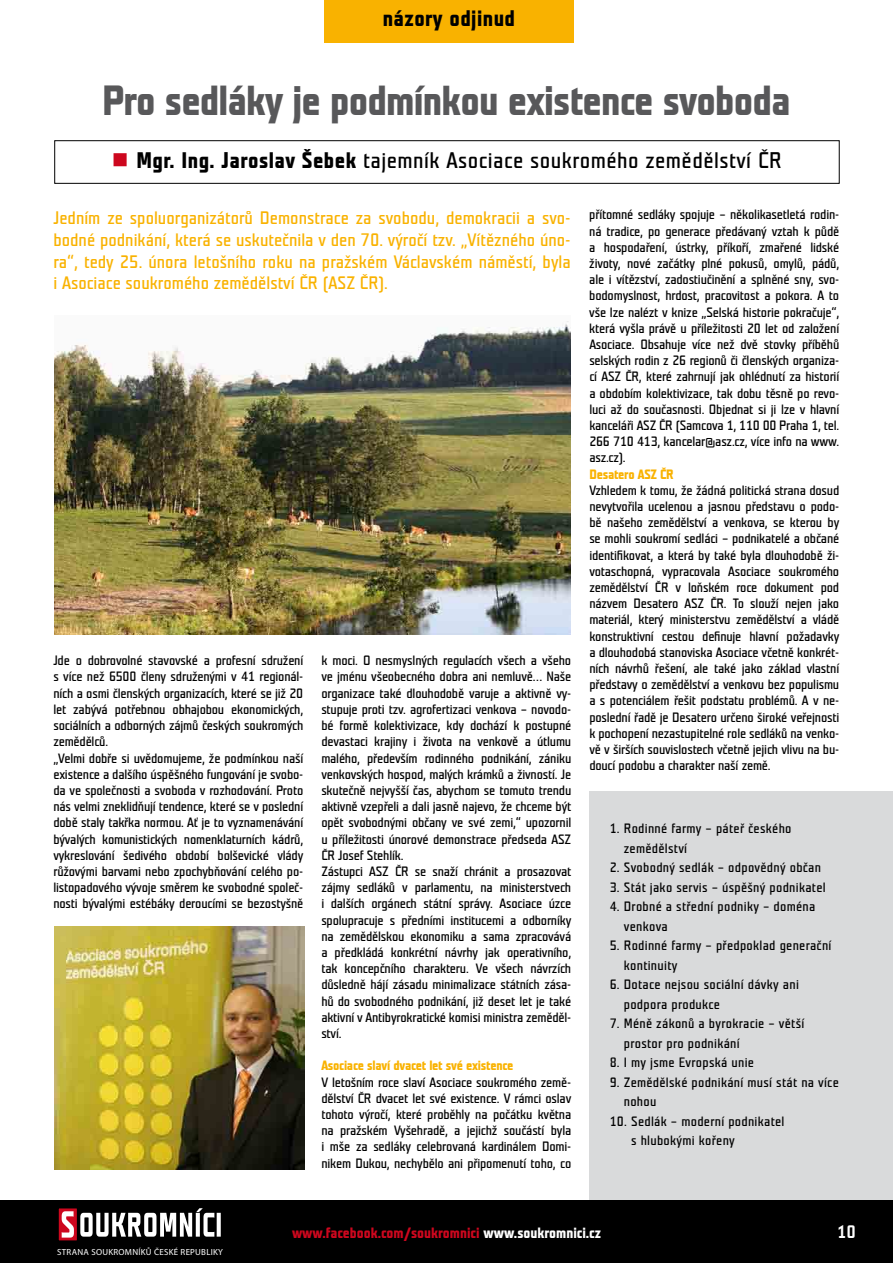
<style>
.page{position:relative;width:893px;height:1263px;background:#fff}
.page>*{position:absolute;margin:0;border:0;box-sizing:border-box;transform-origin:0 0}
.t1{font:700 42px "Teuton Normal CE";letter-spacing:-.02em;color:#58585a}
.t2{font:22.5px "Teuton Normal CE";letter-spacing:.02em;color:#000}
.t3{font:700 22.5px "Teuton Normal CE";letter-spacing:.02em;color:#000}
.t4{font:18px/21.6px "Teuton Normal CE";color:#f9b200;text-align:justify}
.t5{font:18px "Teuton Fett";color:#fff}
.t6{font:700 15px "Teuton Normal CE";color:#cd071e}
.t7{font:13.5px/16.2px "Teuton Normal CE";letter-spacing:-.015em;color:#000;text-align:justify}
.t8{font:13.5px/19.5px "Teuton Normal CE";letter-spacing:.02em;color:#000}
.t9{font:700 13.5px "Teuton Normal CE";letter-spacing:-.015em;color:#f9b200}
.t10{font:8.85px "Myriad Pro";letter-spacing:.03em;color:#fff}
.s1{color:#cd071e}
.s2{font-weight:700}
.s3{color:#fff}
</style>
<div class="page">
<div style="left:589px;top:791px;width:304px;height:419px;background:#d9dadb"></div>
<div style="left:54px;top:140px;width:786px;height:44px;border:1px solid #000"></div>
<div style="left:0;top:1200px;width:893px;height:63px;background:#000"></div>
<div style="left:58px;top:1207px;width:20px;height:34px;background:#cd071e"></div>
<div style="left:56px;top:1206px;width:23px;height:37px;border:2px solid #000"></div>
<svg style="left:62px;top:1211px;width:12px;height:26px"></svg>
<svg style="left:80px;top:1208px;width:141px;height:28px"></svg>
<div style="left:324px;top:0;width:250px;height:42px;background:#f9b200"></div>
<img style="left:54px;top:321px;width:517px;height:313px">
<img style="left:54px;top:926px;width:250px;height:243px">
<h2 class="t3" style="left:383px;top:7px;width:134px">názory odjinud</h2>
<h1 class="t1" style="left:102px;top:79px;width:690px">Pro sedláky je podmínkou existence svoboda</h1>
<h2 class="t2" style="left:112px;top:149px;width:671px"><span class="s1">■</span> <span class="s2">Mgr. Ing. Jaroslav Šebek</span> tajemník Asociace soukromého zemědělství ČR</h2>
<p class="t4" style="left:53px;top:208px;width:519px">Jedním ze spoluorganizátorů Demonstrace za svobodu, demokracii a svo&shy;bodné podnikání, která se uskutečnila v den 70. výročí tzv. „Vítězného úno&shy;ra“, tedy 25. února letošního roku na pražském Václavském náměstí, byla i Asociace soukromého zemědělství ČR (ASZ ČR).</p>
<p class="t7" style="left:589px;top:207px;width:251px">přítomné sedláky spojuje – několikasetletá rodin&shy;ná tradice, po generace předávaný vztah k půdě a hospodaření, ústrky, příkoří, zmařené lidské životy, nové začátky plné pokusů, omylů, pádů, ale i vítězství, zadostiučinění a splněné sny, svo&shy;bodomyslnost, hrdost, pracovitost a pokora. A to vše lze nalézt v knize „Selská historie pokračuje“, která vyšla právě u příležitosti 20 let od založení Asociace. Obsahuje více než dvě stovky příběhů selských rodin z 26 regionů či členských organiza&shy;cí ASZ ČR, které zahrnují jak ohlédnutí za historií a obdobím kolektivizace, tak dobu těsně po revo&shy;luci až do současnosti. Objednat si ji lze v hlavní kanceláři ASZ ČR (Samcova 1, 110 00 Praha 1, tel.<br>266 710 413, kancelar@asz.cz, více info na www. asz.cz).</p>
<p class="t9" style="left:589px;top:467px;width:86px">Desatero ASZ ČR</p>
<p class="t7" style="left:589px;top:482px;width:251px">Vzhledem k tomu, že žádná politická strana dosud nevytvořila ucelenou a jasnou představu o podo&shy;bě našeho zemědělství a venkova, se kterou by se mohli soukromí sedláci – podnikatelé a občané identifikovat, a která by také byla dlouhodobě ži&shy;votaschopná, vypracovala Asociace soukromého zemědělství ČR v loňském roce dokument pod názvem Desatero ASZ ČR. To slouží nejen jako materiál, který ministerstvu zemědělství a vládě konstruktivní cestou definuje hlavní požadavky a dlouhodobá stanoviska Asociace včetně konkrét&shy;ních návrhů řešení, ale také jako základ vlastní představy o zemědělství a venkovu bez populismu a s potenciálem řešit podstatu problémů. A v ne&shy;poslední řadě je Desatero určeno široké veřejnosti k pochopení nezastupitelné role sedláků na venko&shy;vě v širších souvislostech včetně jejich vlivu na bu&shy;doucí podobu a charakter naší země.</p>
<p class="t7" style="left:53px;top:653px;width:251px;text-align:left">Jde o dobrovolné stavovské a profesní sdružení s více než 6500 členy sdruženými v 41 regionál&shy;ních a osmi členských organizacích, které se již 20 let zabývá potřebnou obhajobou ekonomických, sociálních a odborných zájmů českých soukromých zemědělců.<br>„Velmi dobře si uvědomujeme, že podmínkou naší existence a dalšího úspěšného fungování je svobo&shy;da ve společnosti a svoboda v rozhodování. Proto nás velmi zneklidňují tendence, které se v poslední době staly takřka normou. Ať je to vyznamenávání bývalých komunistických nomenklaturních kádrů, vykreslování šedivého období bolševické vlády růžovými barvami nebo zpochybňování celého po&shy;listopadového vývoje směrem ke svobodné společ&shy;nosti bývalými estébáky deroucími se bezostyšně</p>
<p class="t7" style="left:321px;top:653px;width:251px;text-align:left">k moci. O nesmyslných regulacích všech a všeho ve jménu všeobecného dobra ani nemluvě… Naše organizace také dlouhodobě varuje a aktivně vy&shy;stupuje proti tzv. agrofertizaci venkova – novodo&shy;bé formě kolektivizace, kdy dochází k postupné devastaci krajiny i života na venkově a útlumu malého, především rodinného podnikání, zániku venkovských hospod, malých krámků a živností. Je skutečně nejvyšší čas, abychom se tomuto trendu aktivně vzepřeli a dali jasně najevo, že chceme být opět svobodnými občany ve své zemi,“ upozornil u příležitosti únorové demonstrace předseda ASZ ČR Josef Stehlík.<br>Zástupci ASZ ČR se snaží chránit a prosazovat zájmy sedláků v parlamentu, na ministerstvech i dalších orgánech státní správy. Asociace úzce spolupracuje s předními institucemi a odborníky na zemědělskou ekonomiku a sama zpracovává a předkládá konkrétní návrhy jak operativního, tak koncepčního charakteru. Ve všech návrzích důsledně hájí zásadu minimalizace státních zása&shy;hů do svobodného podnikání, již deset let je také aktivní v Antibyrokratické komisi ministra zeměděl&shy;ství.</p>
<p class="t9" style="left:321px;top:1059px;width:194px">Asociace slaví dvacet let své existence</p>
<p class="t7" style="left:321px;top:1074px;width:251px">V letošním roce slaví Asociace soukromého země&shy;dělství ČR dvacet let své existence. V rámci oslav tohoto výročí, které proběhly na počátku května na pražském Vyšehradě, a jejichž součástí byla i mše za sedláky celebrovaná kardinálem Domi&shy;nikem Dukou, nechybělo ani připomenutí toho, co</p>
<p class="t8" style="left:624px;top:819px;width:169px;text-indent:-14px">1. Rodinné farmy – páteř českého zemědělství</p>
<p class="t8" style="left:610px;top:858px;width:213px">2. Svobodný sedlák – odpovědný občan</p>
<p class="t8" style="left:610px;top:878px;width:218px">3. Stát jako servis – úspěšný podnikatel</p>
<p class="t8" style="left:624px;top:897px;width:193px;text-indent:-14px">4. Drobné a střední podniky – doména venkova</p>
<p class="t8" style="left:624px;top:936px;width:209px;text-indent:-14px">5. Rodinné farmy – předpoklad generační kontinuity</p>
<p class="t8" style="left:624px;top:975px;width:177px;text-indent:-14px">6. Dotace nejsou sociální dávky ani podpora produkce</p>
<p class="t8" style="left:624px;top:1014px;width:182px;text-indent:-14px">7. Méně zákonů a byrokracie – větší prostor pro podnikání</p>
<p class="t8" style="left:610px;top:1053px;width:146px">8. I my jsme Evropská unie</p>
<p class="t8" style="left:624px;top:1072px;width:217px;text-indent:-14px">9. Zemědělské podnikání musí stát na více nohou</p>
<p class="t8" style="left:631px;top:1111px;width:155px;text-indent:-21px">10. Sedlák – moderní podnikatel s hlubokými kořeny</p>
<p class="t10" style="left:57px;top:1246px;width:167px">STRANA SOUKROMNÍKŮ ČESKÉ REPUBLIKY</p>
<p class="t6" style="left:292px;top:1225px;width:310px">www.facebook.com/soukromnici <span class="s3">www.soukromnici.cz</span></p>
<h3 class="t5" style="left:837px;top:1222px;width:20px">10</h3>
</div>
